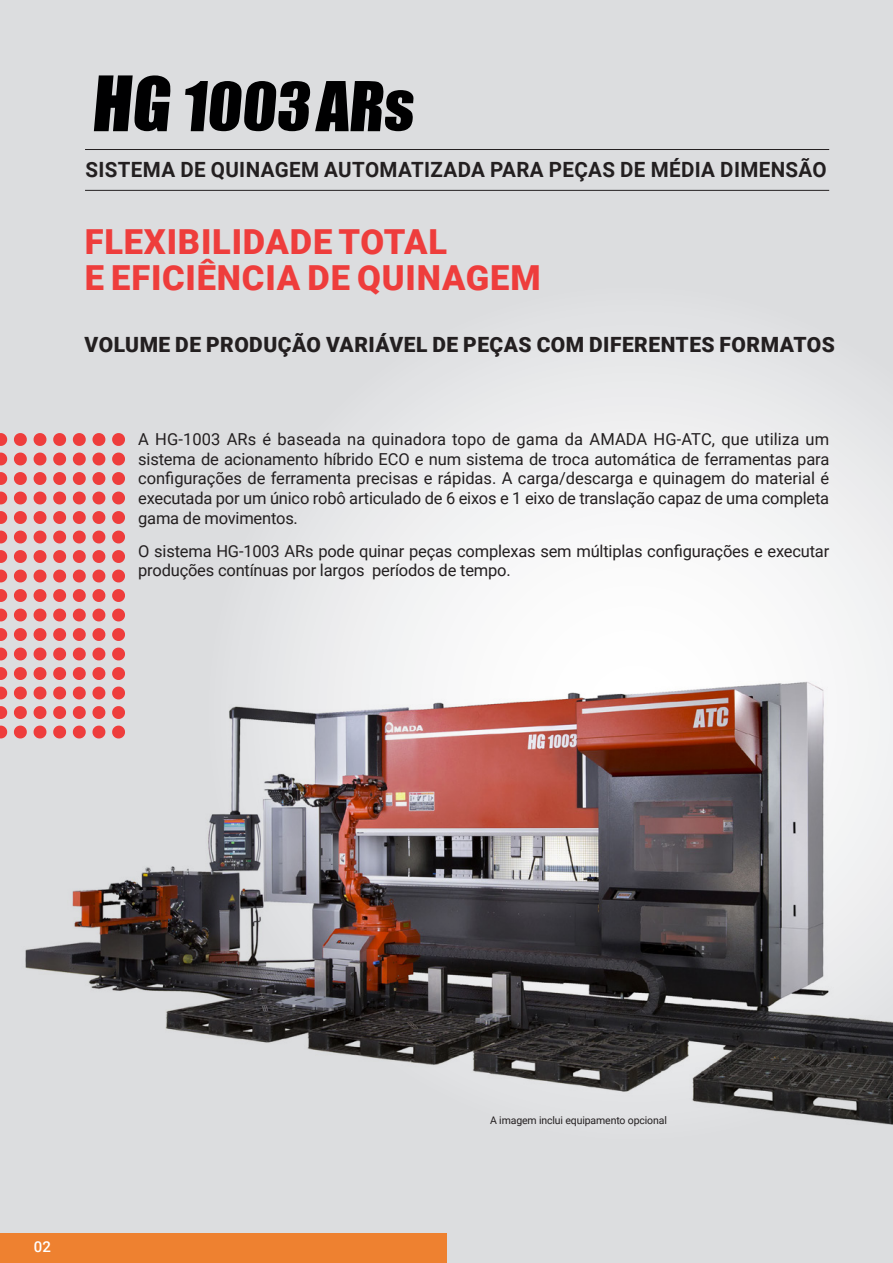
<style>
.page{position:relative;width:893px;height:1263px;background:#dcdddf}
.page>*{position:absolute;margin:0;border:0;box-sizing:border-box;transform-origin:0 0}
.t1{font:900 34.5px/36px "Roboto";letter-spacing:.025em;color:#ee3d3c}
.t2{font:700 21px "Roboto";letter-spacing:.015em;color:#231f20}
.t3{font:900 21px "Roboto";letter-spacing:.025em;color:#231f20}
.t4{font:16.5px/19.8px "Roboto";letter-spacing:-.01em;color:#231f20;text-align:justify}
.t5{font:500 15px "Roboto";color:#fff}
.t6{font:10.5px "Roboto";letter-spacing:-.01em;color:#231f20}
</style>
<div class="page">
<svg style="left:364px;top:359px;width:529px;height:126px"></svg>
<svg style="left:0;top:472px;width:125px;height:13px"></svg>
<svg style="left:0;top:453px;width:125px;height:12px"></svg>
<svg style="left:0;top:433px;width:125px;height:13px"></svg>
<div style="left:0;top:1233px;width:446px;height:30px;background:#ee8130"></div>
<hr style="left:85px;top:149px;width:744px;height:1px;background:#231f20">
<hr style="left:85px;top:190px;width:744px;height:1px;background:#231f20">
<svg style="left:94px;top:75px;width:77px;height:56px"></svg>
<svg style="left:185px;top:81px;width:228px;height:50px"></svg>
<img style="left:0;top:485px;width:893px;height:640px">
<p class="t2" style="left:85px;top:155px;width:743px">SISTEMA DE QUINAGEM AUTOMATIZADA PARA PEÇAS DE MÉDIA DIMENSÃO</p>
<p class="t1" style="left:85px;top:223px;width:457px">FLEXIBILIDADE TOTAL<br>E EFICIÊNCIA DE QUINAGEM</p>
<p class="t3" style="left:84px;top:330px;width:752px">VOLUME DE PRODUÇÃO VARIÁVEL DE PEÇAS COM DIFERENTES FORMATOS</p>
<p class="t4" style="left:138px;top:428px;width:693px">A HG-1003 ARs é baseada na quinadora topo de gama da AMADA HG-ATC, que utiliza um sistema de acionamento híbrido ECO e num sistema de troca automática de ferramentas para configurações de ferramenta precisas e rápidas. A carga/descarga e quinagem do material é executada por um único robô articulado de 6 eixos e 1 eixo de translação capaz de uma completa gama de movimentos.</p>
<p class="t4" style="left:138px;top:540px;width:693px">O sistema HG-1003 ARs pode quinar peças complexas sem múltiplas configurações e executar produções contínuas por largos períodos de tempo.</p>
<p class="t5" style="left:34px;top:1236px;width:19px">02</p>
<p class="t6" style="left:490px;top:1113px;width:178px">A imagem inclui equipamento opcional</p>
</div>
